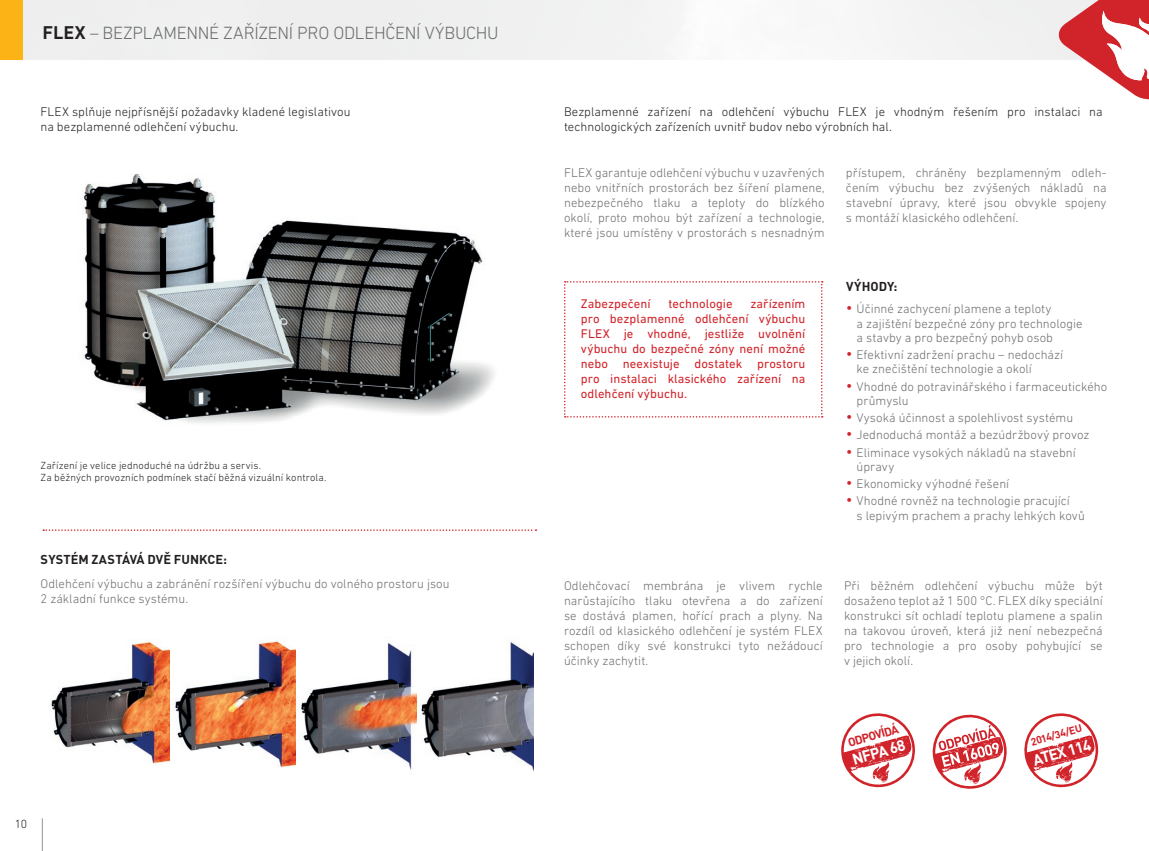
<style>
.page{position:relative;width:1149px;height:851px;background:#fff}
.page>*{position:absolute;margin:0;border:0;box-sizing:border-box;transform-origin:0 0}
.H_page_section{font:300 18px "DIN Next LT Pro";letter-spacing:-.02em;color:#6c6d70}
.t1{font:700 15.3px "DIN Pro";color:#fff}
.Body_smaller{font:300 12.75px/15px "DIN Next LT Pro";letter-spacing:.005em;color:#6c6d70}
.Body_black{font:300 12.75px/15px "DIN Next LT Pro";letter-spacing:.005em;color:#231f20}
.Body_red{font:12.75px/15px "DIN Next LT Pro";letter-spacing:.005em;color:#d1232a;text-align:justify}
.H2_black{font:700 12.75px "DIN Pro";letter-spacing:.005em;color:#231f20}
.t2{font:700 12px "DIN Pro";color:#d1232a}
.t3{font:300 12px "DIN Next LT Pro";color:#231f20}
.Photo_caption_small{font:300 10.5px/12px "DIN Next LT Pro";letter-spacing:.01em;color:#231f20}
.t4{font:700 10.5px "DIN Pro";color:#d1232a}
.s1{font-family:"DIN Pro";font-weight:700;color:#231f20}
.s2{font-size:16.5px;color:#d1232a}
</style>
<div class="page">
<div style="left:0;top:0;width:1148px;height:60px;background:#f0f0f0"></div>
<hr style="left:1148px;top:0;width:1px;height:59px;background:#4e6672">
<svg style="left:1058px;top:0;width:90px;height:100px"></svg>
<hr style="left:42px;top:818px;width:1px;height:32px;background:#939598">
<div style="left:0;top:0;width:22px;height:59px;background:#fbb316"></div>
<svg style="left:564px;top:281px;width:258px;height:136px"></svg>
<img style="left:83px;top:174px;width:411px;height:249px">
<svg style="left:932px;top:714px;width:75px;height:75px"></svg>
<img style="left:421px;top:640px;width:112px;height:130px">
<img style="left:175px;top:641px;width:120px;height:127px">
<img style="left:301px;top:642px;width:116px;height:128px">
<img style="left:49px;top:642px;width:120px;height:122px">
<svg style="left:43px;top:529px;width:493px;height:2px"></svg>
<svg style="left:1024px;top:713px;width:75px;height:75px"></svg>
<svg style="left:841px;top:713px;width:74px;height:75px"></svg>
<p class="H_page_section" style="left:43px;top:22px;width:457px"><span class="s1">FLEX</span> – BEZPLAMENNÉ ZAŘÍZENÍ PRO ODLEHČENÍ VÝBUCHU</p>
<p class="Body_black" style="left:41px;top:104px;width:311px">FLEX splňuje nejpřísnější požadavky kladené legislativou na bezplamenné odlehčení výbuchu.</p>
<p class="Body_black" style="left:564px;top:104px;width:540px">Bezplamenné zařízení na odlehčení výbuchu FLEX je vhodným řešením pro instalaci na technologických zařízeních uvnitř budov nebo výrobních hal.</p>
<p class="Photo_caption_small" style="left:41px;top:459px;width:287px">Zařízení je velice jednoduché na údržbu a servis.<br>Za běžných provozních podmínek stačí běžná vizuální kontrola.</p>
<p class="Body_smaller" style="left:564px;top:165px;width:262px;text-align:justify">FLEX garantuje odlehčení výbuchu v uzavřených nebo vnitřních prostorách bez šíření plamene, nebezpečného tlaku a teploty do blízkého okolí, proto mohou být zařízení a technologie, které jsou umístěny v prostorách s nesnadným</p>
<p class="Body_smaller" style="left:845px;top:165px;width:262px;text-align:justify">přístupem, chráněny bezplamenným odleh&shy;čením výbuchu bez zvýšených nákladů na stavební úpravy, které jsou obvykle spojeny s montáží klasického odlehčení.</p>
<p class="H2_black" style="left:845px;top:277px;width:53px">VÝHODY:</p>
<p class="Body_smaller" style="left:856px;top:302px;width:227px;line-height:14.2px;text-indent:-11px"><span class="s2">•</span> Účinné zachycení plamene a teploty<br>a zajištění bezpečné zóny pro technologie a stavby a pro bezpečný pohyb osob</p>
<p class="Body_smaller" style="left:856px;top:347px;width:208px;line-height:14.2px;text-indent:-11px"><span class="s2">•</span> Efektivní zadržení prachu – nedochází ke znečištění technologie a okolí</p>
<p class="Body_smaller" style="left:856px;top:379px;width:252px;line-height:14.2px;text-indent:-11px"><span class="s2">•</span> Vhodné do potravinářského i farmaceutického průmyslu</p>
<p class="Body_smaller" style="left:845px;top:410px;width:229px"><span class="s2">•</span> Vysoká účinnost a spolehlivost systému</p>
<p class="Body_smaller" style="left:845px;top:427px;width:245px"><span class="s2">•</span> Jednoduchá montáž a bezúdržbový provoz</p>
<p class="Body_smaller" style="left:856px;top:445px;width:221px;line-height:14.2px;text-indent:-11px"><span class="s2">•</span> Eliminace vysokých nákladů na stavební úpravy</p>
<p class="Body_smaller" style="left:845px;top:476px;width:165px"><span class="s2">•</span> Ekonomicky výhodné řešení</p>
<p class="Body_smaller" style="left:856px;top:493px;width:230px;line-height:14.2px;text-indent:-11px"><span class="s2">•</span> Vhodné rovněž na technologie pracující<br>s lepivým prachem a prachy lehkých kovů</p>
<p class="Body_red" style="left:580px;top:296px;width:226px;text-indent:169px">zařízením pro bezplamenné odlehčení výbuchu FLEX je vhodné, jestliže uvolnění výbuchu do bezpečné zóny není možné nebo neexistuje dostatek prostoru pro instalaci klasického zařízení na odlehčení výbuchu.</p>
<p class="Body_red" style="left:580px;top:296px;width:71px">Zabezpečení</p>
<p class="Body_red" style="left:668px;top:296px;width:66px">technologie</p>
<p class="H2_black" style="left:41px;top:550px;width:188px">SYSTÉM ZASTÁVÁ DVĚ FUNKCE:</p>
<p class="Body_smaller" style="left:41px;top:575px;width:410px">Odlehčení výbuchu a zabránění rozšíření výbuchu do volného prostoru jsou<br>2 základní funkce systému.</p>
<p class="Body_smaller" style="left:564px;top:578px;width:260px;text-align:justify">Odlehčovací membrána je vlivem rychle narůstajícího tlaku otevřena a do zařízení se dostává plamen, hořící prach a plyny. Na rozdíl od klasického odlehčení je systém FLEX schopen díky své konstrukci tyto nežádoucí účinky zachytit.</p>
<p class="Body_smaller" style="left:843px;top:578px;width:260px;text-align:justify">Při běžném odlehčení výbuchu může být dosaženo teplot až 1 500 °C. FLEX díky speciální konstrukci sít ochladí teplotu plamene a spalin na takovou úroveň, která již není nebezpečná pro technologie a pro osoby pohybující se v jejich okolí.</p>
<p class="t3" style="left:15px;top:816px;width:14px">10</p>
<p class="t2" style="left:845px;top:734px;width:53px;rotate:-16deg">ODPOVÍDÁ</p>
<p class="t1" style="left:849px;top:749px;width:56px;rotate:-16deg">NFPA 68</p>
<p class="t4" style="left:1028px;top:735px;width:54px;rotate:-16deg">2014/34/EU</p>
<p class="t1" style="left:1030px;top:750px;width:61px;rotate:-16deg">ATEX 114</p>
</div>
